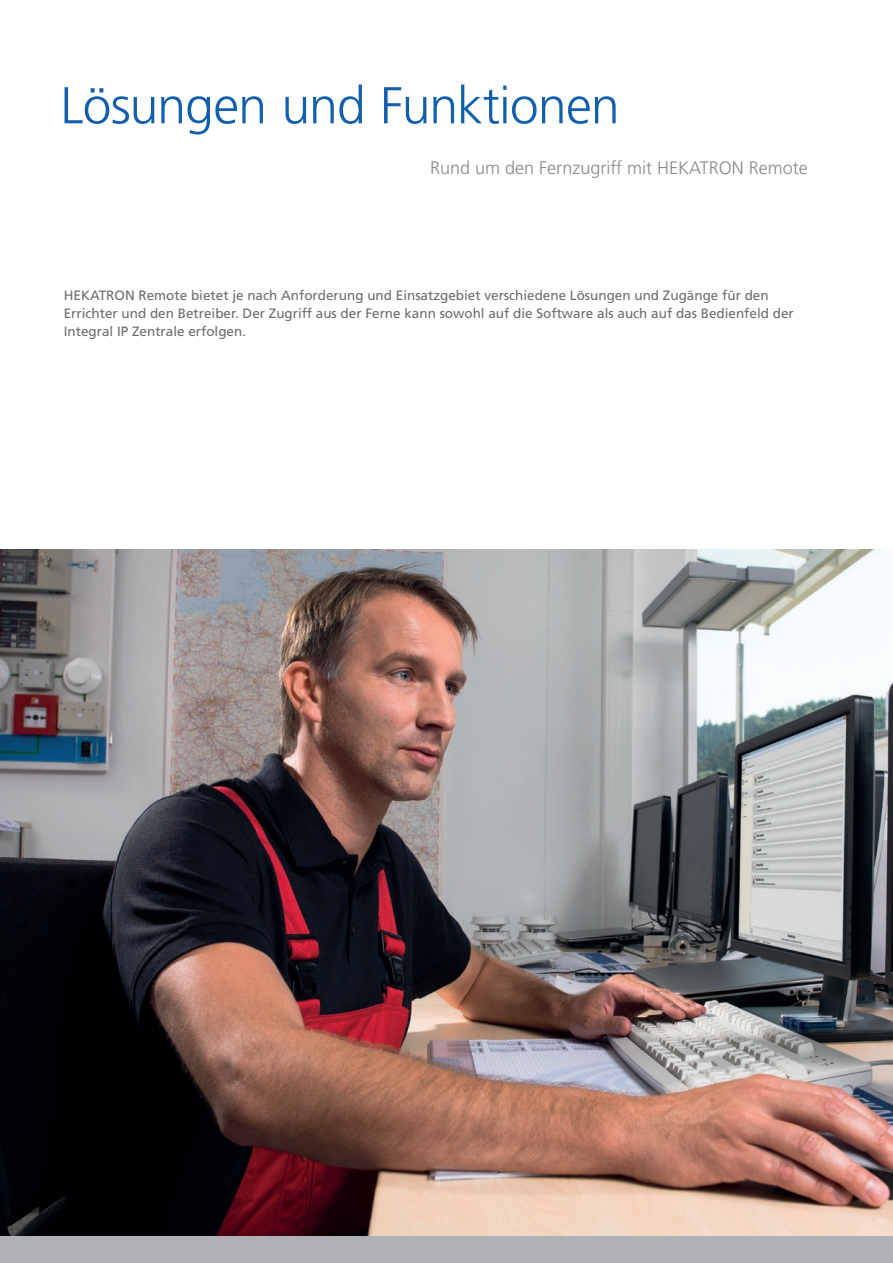
<style>
.page{position:relative;width:893px;height:1263px;background:#fff}
.page>*{position:absolute;margin:0;border:0;box-sizing:border-box;transform-origin:0 0}
.t1{font:300 51.75px "Frutiger LT Std";letter-spacing:-.015em;color:#115fad}
.t2{font:300 18px "Frutiger LT Std";color:#87898c}
.t3{font:13.5px/18px "Frutiger LT Std";color:#6c6d70}
</style>
<div class="page">
<img style="left:0;top:549px;width:893px;height:687px">
<div style="left:0;top:1236px;width:893px;height:27px;background:#b0b1b5"></div>
<h1 class="t1" style="left:60px;top:76px;width:561px">Lösungen und Funktionen</h1>
<h2 class="t2" style="left:430px;top:158px;width:379px">Rund um den Fernzugriff mit HEKATRON Remote</h2>
<p class="t3" style="left:64px;top:286px;width:731px">HEKATRON Remote bietet je nach Anforderung und Einsatzgebiet verschiedene Lösungen und Zugänge für den<br>Errichter und den Betreiber. Der Zugriff aus der Ferne kann sowohl auf die Software als auch auf das Bedienfeld der<br>Integral IP Zentrale erfolgen.</p>
</div>
